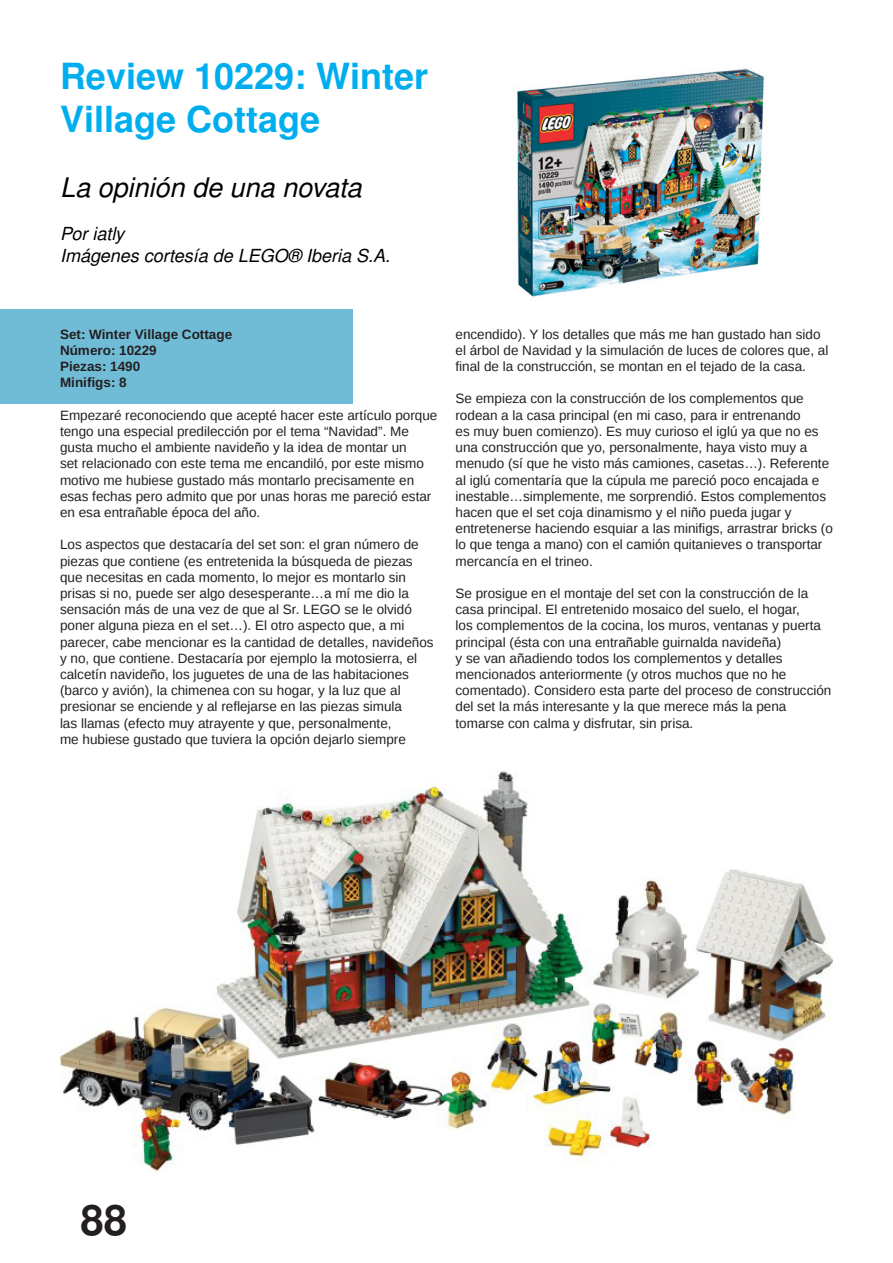
<style>
.page{position:relative;width:893px;height:1263px;background:#fff}
.page>*{position:absolute;margin:0;border:0;box-sizing:border-box;transform-origin:0 0}
.t1{font:700 42px "Free Sans";color:#231f20}
.t2{font:700 36px/43.2px "Free Sans";color:#00aeef}
.t3{font:italic 27px "Free Sans";color:#000}
.t4{font:italic 18px/21.6px "Free Sans";color:#000}
.t5{font:13.5px/16.2px "Liberation Sans";color:#231f20}
.t6{font:700 13.5px/16.2px "Liberation Sans";color:#231f20}
</style>
<div class="page">
<div style="left:0;top:309px;width:353px;height:95px;background:#70bbd6"></div>
<img style="left:517px;top:68px;width:247px;height:229px">
<img style="left:60px;top:771px;width:773px;height:401px">
<h2 class="t2" style="left:60px;top:56px;width:370px">Review 10229: Winter<br>Village Cottage</h2>
<h3 class="t3" style="left:60px;top:175px;width:303px">La opinión de una novata</h3>
<h3 class="t4" style="left:60px;top:224px;width:332px">Por iatly<br>Imágenes cortesía de LEGO® Iberia S.A.</h3>
<p class="t6" style="left:60px;top:326px;width:174px">Set: Winter Village Cottage<br>Número: 10229<br>Piezas: 1490<br>Minifigs: 8</p>
<p class="t5" style="left:60px;top:407px;width:379px">Empezaré reconociendo que acepté hacer este artículo porque tengo una especial predilección por el tema “Navidad”. Me gusta mucho el ambiente navideño y la idea de montar un<br>set relacionado con este tema me encandiló, por este mismo motivo me hubiese gustado más montarlo precisamente en esas fechas pero admito que por unas horas me pareció estar en esa entrañable época del año.</p>
<p class="t5" style="left:60px;top:536px;width:375px">Los aspectos que destacaría del set son: el gran número de piezas que contiene (es entretenida la búsqueda de piezas que necesitas en cada momento, lo mejor es montarlo sin prisas si no, puede ser algo desesperante…a mí me dio la sensación más de una vez de que al Sr. LEGO se le olvidó poner alguna pieza en el set…). El otro aspecto que, a mi parecer, cabe mencionar es la cantidad de detalles, navideños y no, que contiene. Destacaría por ejemplo la motosierra, el calcetín navideño, los juguetes de una de las habitaciones (barco y avión), la chimenea con su hogar, y la luz que al presionar se enciende y al reflejarse en las piezas simula<br>las llamas (efecto muy atrayente y que, personalmente,<br>me hubiese gustado que tuviera la opción dejarlo siempre</p>
<p class="t5" style="left:455px;top:326px;width:374px">encendido). Y los detalles que más me han gustado han sido el árbol de Navidad y la simulación de luces de colores que, al final de la construcción, se montan en el tejado de la casa.</p>
<p class="t5" style="left:455px;top:391px;width:379px">Se empieza con la construcción de los complementos que rodean a la casa principal (en mi caso, para ir entrenando<br>es muy buen comienzo). Es muy curioso el iglú ya que no es una construcción que yo, personalmente, haya visto muy a menudo (sí que he visto más camiones, casetas…). Referente al iglú comentaría que la cúpula me pareció poco encajada e inestable…simplemente, me sorprendió. Estos complementos hacen que el set coja dinamismo y el niño pueda jugar y entretenerse haciendo esquiar a las minifigs, arrastrar bricks (o lo que tenga a mano) con el camión quitanieves o transportar mercancía en el trineo.</p>
<p class="t5" style="left:455px;top:585px;width:377px">Se prosigue en el montaje del set con la construcción de la casa principal. El entretenido mosaico del suelo, el hogar,<br>los complementos de la cocina, los muros, ventanas y puerta principal (ésta con una entrañable guirnalda navideña)<br>y se van añadiendo todos los complementos y detalles mencionados anteriormente (y otros muchos que no he comentado). Considero esta parte del proceso de construcción del set la más interesante y la que merece más la pena tomarse con calma y disfrutar, sin prisa.</p>
<h1 class="t1" style="left:80px;top:1201px;width:48px">88</h1>
</div>
